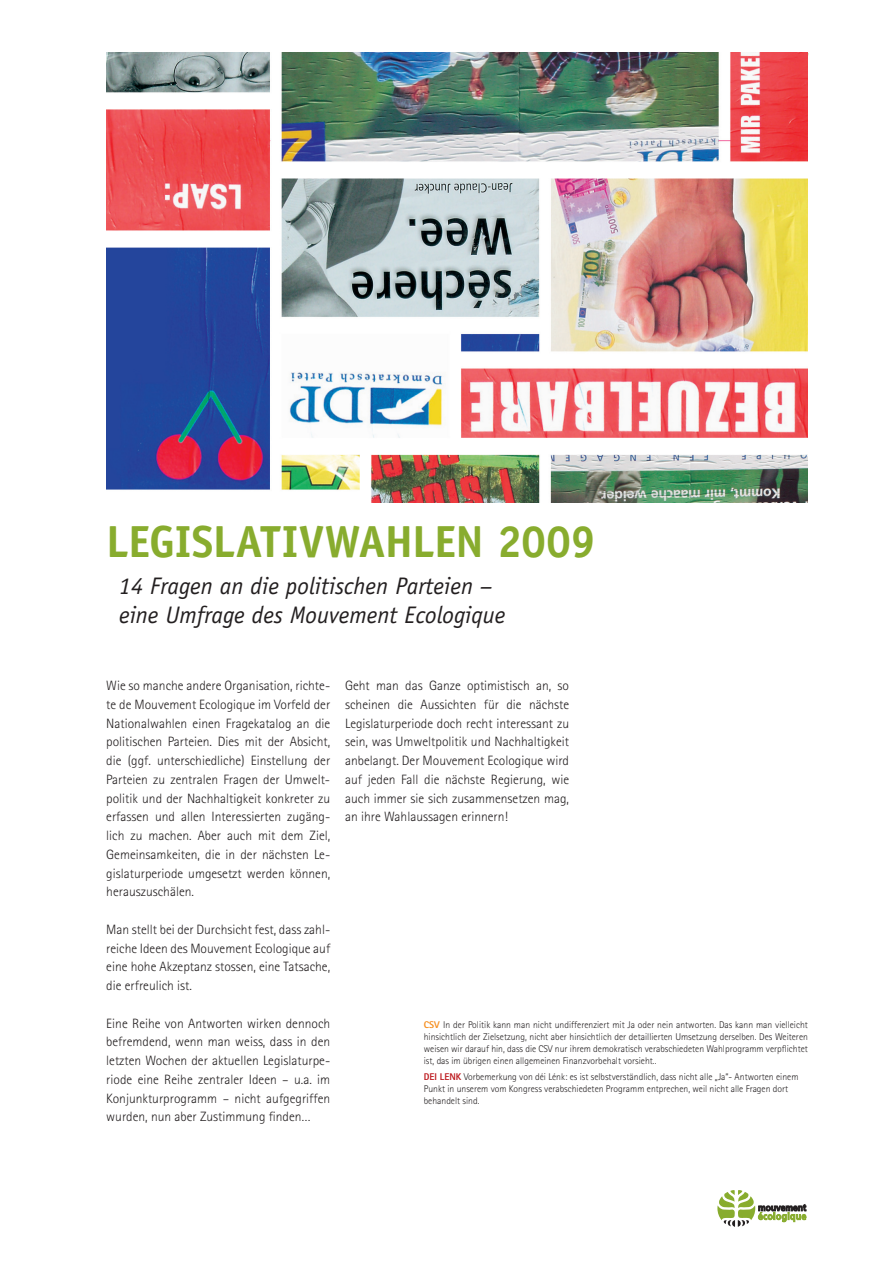
<style>
.page{position:relative;width:893px;height:1263px;background:#fff}
.page>*{position:absolute;margin:0;border:0;box-sizing:border-box;transform-origin:0 0}
.t1{font:700 45px "Officina Sans";letter-spacing:-.005em;color:#88ac2e}
.t2{font:italic 24px/28.8px "Officina Sans";color:#231f20}
.t3{font:300 13.5px/18.8px "Rotis Sans Serif";color:#231f20;text-align:justify}
.t4{font:300 9.75px/12px "Rotis Sans Serif";color:#231f20;text-align:justify}
.s1{font-weight:800;color:#f68e1e}
.s2{font-weight:800;color:#bd1a1f}
</style>
<div class="page">
<svg style="left:717px;top:1190px;width:89px;height:37px"></svg>
<img style="left:106px;top:52px;width:702px;height:451px">
<h1 class="t1" style="left:106px;top:513px;width:491px">LEGISLATIVWAHLEN 2009</h1>
<h2 class="t2" style="left:119px;top:572px;width:388px">14 Fragen an die politischen Parteien – eine Umfrage des Mouvement Ecologique</h2>
<p class="t3" style="left:106px;top:676px;width:225px">Wie so manche andere Organisation, richte&shy;te de Mouvement Ecologique im Vorfeld der Nationalwahlen einen Fragekatalog an die politischen Parteien. Dies mit der Absicht, die (ggf. unterschiedliche) Einstellung der Parteien zu zentralen Fragen der Umwelt&shy;politik und der Nachhaltigkeit konkreter zu erfassen und allen Interessierten zugäng&shy;lich zu machen. Aber auch mit dem Ziel, Gemeinsamkeiten, die in der nächsten Le&shy;gislaturperiode umgesetzt werden können, herauszuschälen.</p>
<p class="t3" style="left:106px;top:920px;width:225px">Man stellt bei der Durchsicht fest, dass zahl&shy;reiche Ideen des Mouvement Ecologique auf eine hohe Akzeptanz stossen, eine Tatsache, die erfreulich ist.</p>
<p class="t3" style="left:106px;top:1014px;width:225px">Eine Reihe von Antworten wirken dennoch befremdend, wenn man weiss, dass in den letzten Wochen der aktuellen Legislaturpe&shy;riode eine Reihe zentraler Ideen – u.a. im Konjunkturprogramm – nicht aufgegriffen wurden, nun aber Zustimmung finden…</p>
<p class="t3" style="left:345px;top:676px;width:225px">Geht man das Ganze optimistisch an, so scheinen die Aussichten für die nächste Legislaturperiode doch recht interessant zu sein, was Umweltpolitik und Nachhaltigkeit anbelangt. Der Mouvement Ecologique wird auf jeden Fall die nächste Regierung, wie auch immer sie sich zusammensetzen mag, an ihre Wahlaussagen erinnern!</p>
<p class="t4" style="left:424px;top:1018px;width:386px"><span class="s1">CSV</span> In der Politik kann man nicht undifferenziert mit Ja oder nein antworten. Das kann man vielleicht hinsichtlich der Zielsetzung, nicht aber hinsichtlich der detaillierten Umsetzung derselben. Des Weiteren weisen wir darauf hin, dass die CSV nur ihrem demokratisch verabschiedeten Wahlprogramm verpflichtet ist, das im übrigen einen allgemeinen Finanzvorbehalt vorsieht..</p>
<p class="t4" style="left:424px;top:1071px;width:376px;text-align:left"><span class="s2">DEI LENK</span> Vorbemerkung von déi Lénk: es ist selbstverständlich, dass nicht alle „Ja“- Antworten einem<br>Punkt in unserem vom Kongress verabschiedeten Programm entprechen, weil nicht alle Fragen dort behandelt sind.</p>
</div>
